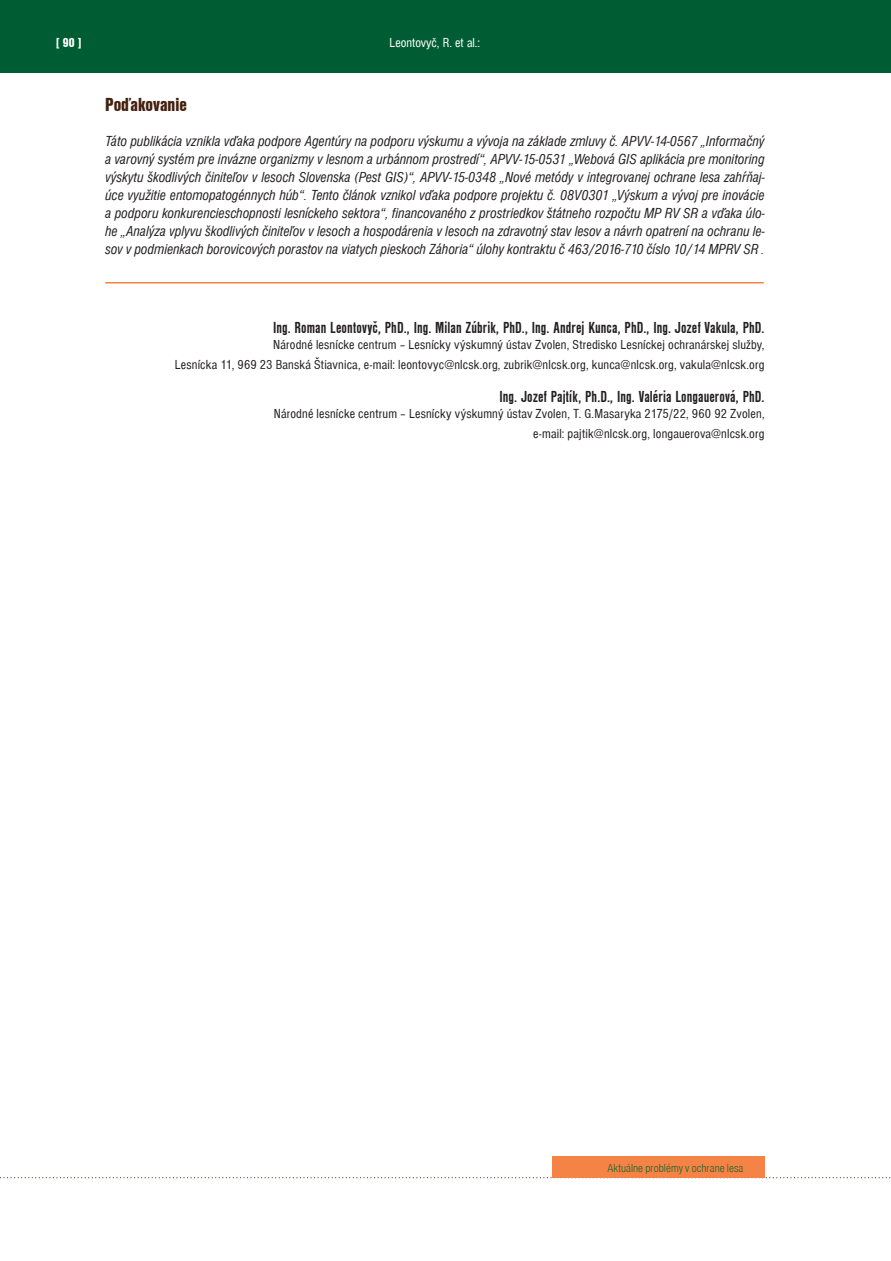
<style>
.page{position:relative;width:891px;height:1261px;background:#fff}
.page>*{position:absolute;margin:0;border:0;box-sizing:border-box;transform-origin:0 0}
.Nadpis_2{font:900 condensed 19.5px "Nimbus Sans DEE";color:#44200f}
.Adresa-autori{font:700 condensed 16.5px "Nimbus Sans DEE";letter-spacing:.005em;color:#231f20}
.t1{font:italic condensed 15px/18px "Nimbus Sans DEE";color:#231f20;text-align:justify}
.Adresa-autori-2{font:condensed 13.5px/19.8px "Nimbus Sans DEE";letter-spacing:.015em;color:#231f20;text-align:right}
.t2{font:condensed 13.5px "Nimbus Sans DEE";color:#fff}
.t3{font:900 condensed 13.5px "Nimbus Sans DEE";color:#fff}
.t4{font:300 condensed 12px "Nimbus Sans DEE";color:#00652e}
</style>
<div class="page">
<svg style="left:0;top:1177px;width:891px;height:1px"></svg>
<div style="left:552px;top:1155px;width:212px;height:22px;background:#f58345"></div>
<div style="left:0;top:0;width:890px;height:73px;background:#005d33"></div>
<hr style="left:105px;top:282px;width:658px;height:1px;background:#f58345">
<p class="t3" style="left:56px;top:35px;width:27px">[ 90 ]</p>
<p class="t2" style="left:389px;top:35px;width:92px">Leontovyč, R. et al.:</p>
<p class="Nadpis_2" style="left:105px;top:93px;width:83px">Poďakovanie</p>
<p class="t1" style="left:105px;top:132px;width:661px">Táto publikácia vznikla vďaka podpore Agentúry na podporu výskumu a vývoja na základe zmluvy č. APVV-14-0567 „Informačný a varovný systém pre invázne organizmy v lesnom a urbánnom prostredí“, APVV-15-0531 „Webová GIS aplikácia pre monitoring výskytu škodlivých činiteľov v lesoch Slovenska (Pest GIS)“, APVV-15-0348 „Nové metódy v integrovanej ochrane lesa zahŕňaj&shy;úce využitie entomopatogénnych húb“. Tento článok vznikol vďaka podpore projektu č. 08V0301 „Výskum a vývoj pre inovácie a podporu konkurencieschopnosti lesníckeho sektora“, financovaného z prostriedkov štátneho rozpočtu MP RV SR a vďaka úlo&shy;he „Analýza vplyvu škodlivých činiteľov v lesoch a hospodárenia v lesoch na zdravotný stav lesov a návrh opatrení na ochranu le&shy;sov v podmienkach borovicových porastov na viatych pieskoch Záhoria“ úlohy kontraktu č 463/2016-710 číslo 10/14 MPRV SR .</p>
<p class="Adresa-autori" style="left:273px;top:318px;width:493px">Ing. Roman Leontovyč, PhD., Ing. Milan Zúbrik, PhD., Ing. Andrej Kunca, PhD., Ing. Jozef Vakula, PhD.</p>
<p class="Adresa-autori-2" style="left:175px;top:335px;width:591px">Národné lesnícke centrum – Lesnícky výskumný ústav Zvolen, Stredisko Lesníckej ochranárskej služby,<br>Lesnícka 11, 969 23 Banská Štiavnica, e-mail: leontovyc@nlcsk.org, zubrik@nlcsk.org, kunca@nlcsk.org, vakula@nlcsk.org</p>
<p class="Adresa-autori" style="left:499px;top:387px;width:266px">Ing. Jozef Pajtík, Ph.D., Ing. Valéria Longauerová, PhD.</p>
<p class="Adresa-autori-2" style="left:274px;top:403px;width:492px">Národné lesnícke centrum – Lesnícky výskumný ústav Zvolen, T. G.Masaryka 2175/22, 960 92 Zvolen, e-mail: pajtik@nlcsk.org, longauerova@nlcsk.org</p>
<p class="t4" style="left:607px;top:1161px;width:137px">Aktuálne problémy v ochrane lesa</p>
</div>
